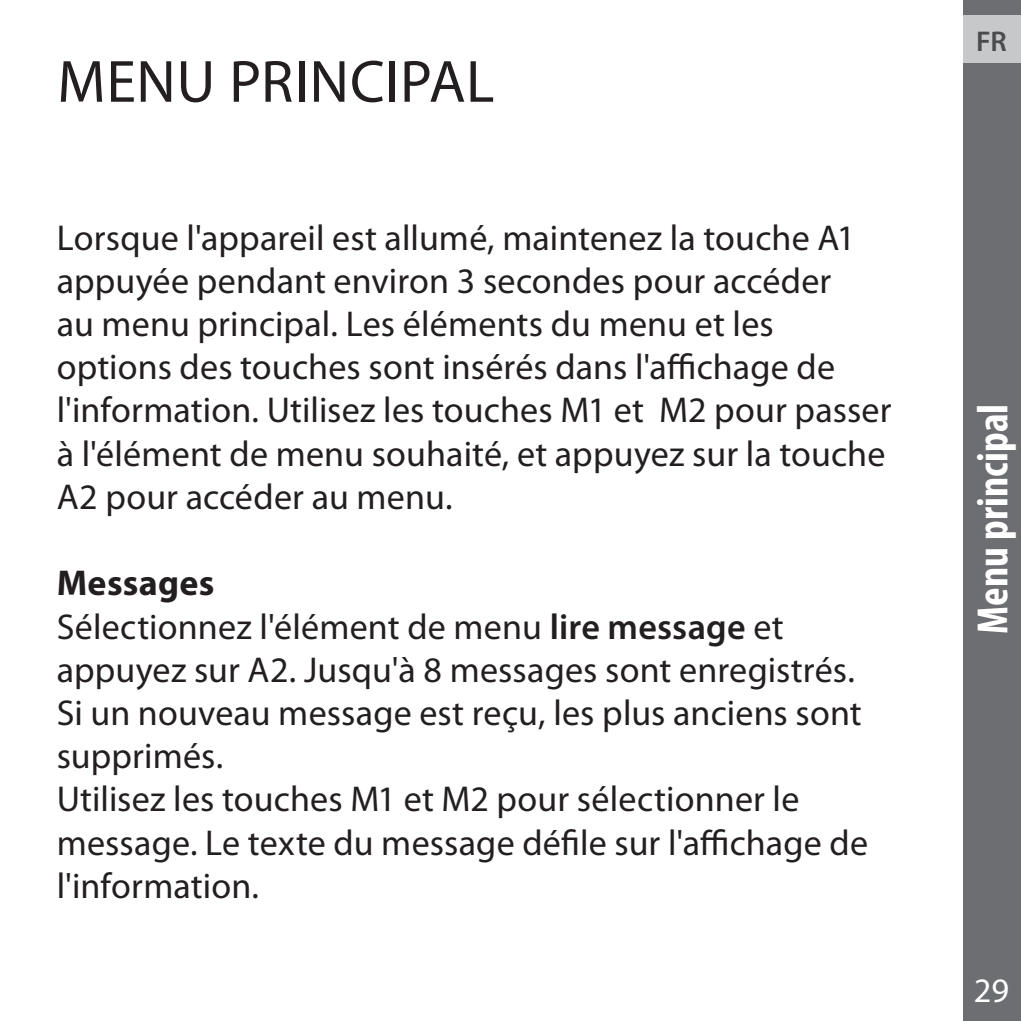
<style>
.page{position:relative;width:1021px;height:1021px;background:#fff}
.page>*{position:absolute;margin:0;border:0;box-sizing:border-box;transform-origin:0 0}
.t1{font:60px "Myriad Pro";letter-spacing:.01em;color:#231f20}
.t2{font:700 condensed 44px "Myriad Pro";letter-spacing:.005em;color:#fff}
.t3{font:36px/43.2px "Myriad Pro";letter-spacing:.005em;color:#231f20}
.t4{font:34.4px "Myriad Pro";color:#fff}
.t5{font:600 28.8px "Myriad Pro";color:#4b4c4d}
.s1{font-weight:700}
.s2{font-weight:600}
</style>
<div class="page">
<div style="left:963px;top:0;width:57px;height:1020px;background:#6d6e71"></div>
<div style="left:963px;top:15px;width:57px;height:48px;background:#c7c8ca"></div>
<h1 class="t1" style="left:57px;top:45px;width:438px">MENU PRINCIPAL</h1>
<p class="t3" style="left:57px;top:215px;width:836px">Lorsque l'appareil est allumé, maintenez la touche A1 appuyée pendant environ 3 secondes pour accéder<br>au menu principal. Les éléments du menu et les options des touches sont insérés dans l'affichage de l'information. Utilisez les touches M1 et M2 pour passer à l'élément de menu souhaité, et appuyez sur la touche A2 pour accéder au menu.</p>
<p class="t3" style="left:57px;top:561px;width:813px"><span class="s1">Messages<br></span>Sélectionnez l'élément de menu <span class="s2">lire message</span> et appuyez sur A2. Jusqu'à 8 messages sont enregistrés.<br>Si un nouveau message est reçu, les plus anciens sont supprimés.<br>Utilisez les touches M1 et M2 pour sélectionner le message. Le texte du message défile sur l'affichage de l'information.</p>
<p class="t5" style="left:976px;top:23px;width:32px">FR</p>
<p class="t2" style="left:965px;top:634px;width:232px;rotate:-90deg">Menu principal</p>
<p class="t4" style="left:973px;top:969px;width:37px">29</p>
</div>
